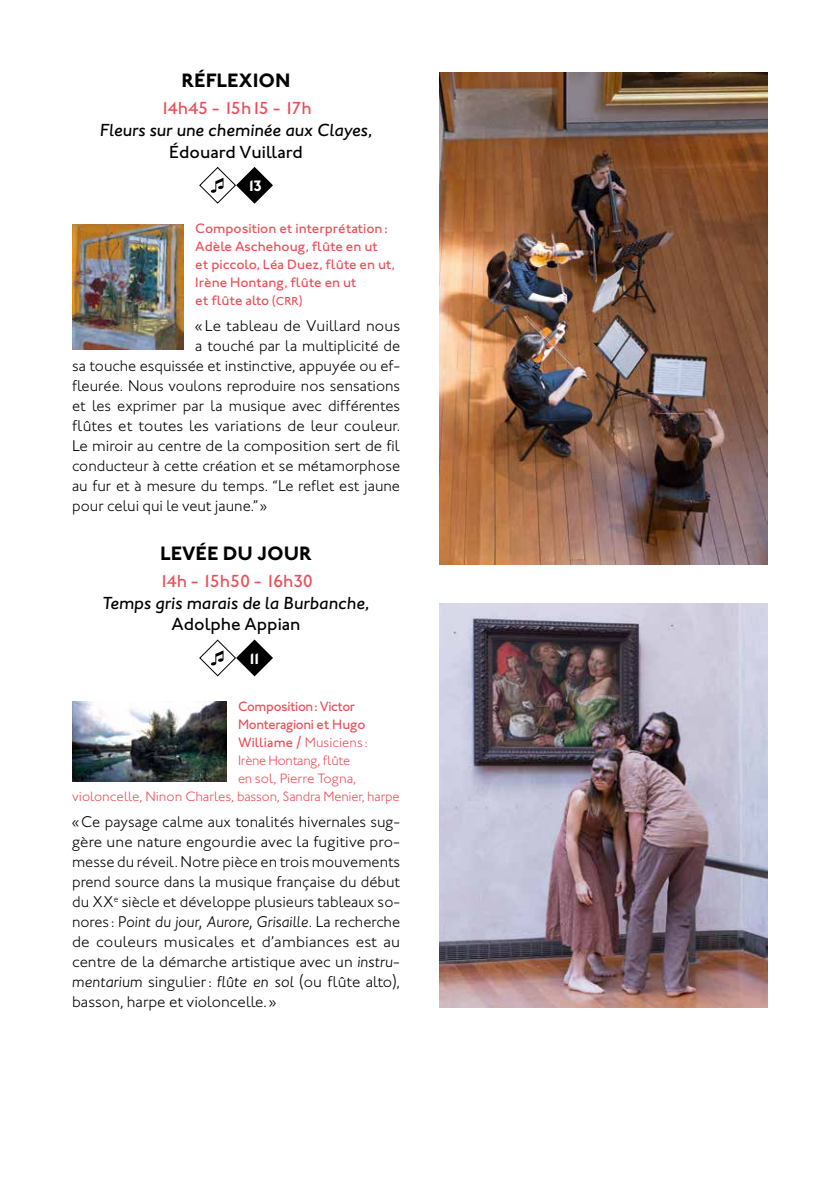
<style>
.page{position:relative;width:840px;height:1191px;background:#fff}
.page>*{position:absolute;margin:0;border:0;box-sizing:border-box;transform-origin:0 0}
.t1{font:700 20px "Johnston ITC";color:#000}
.t2{font:italic 500 18px "Johnston ITC Pro";color:#000}
.t3{font:500 18px "Johnston ITC";letter-spacing:-.005em;color:#ea4f59}
.t4{font:500 18px "Johnston ITC";color:#000}
.t5{font:300 16px/20px "Johnston ITC";color:#000;text-align:justify}
.t6{font:italic 300 16px "Johnston ITC Pro";color:#000}
.t7{font:700 15.6px "Johnston ITC";color:#fff}
.t8{font:500 14px/18px "Johnston ITC";color:#ea4f59}
.t9{font:300 14px "Johnston ITC";letter-spacing:-.01em;color:#ea4f59}
.t10{font:500 14px "Johnston ITC";letter-spacing:-.02em;color:#ea4f59;scale:.96 1}
.t11{font:300 14px "Johnston ITC";letter-spacing:.01em;color:#ea4f59}
.s1{font-family:"Johnston ITC";font-style:normal}
.s2{font-size:12px}
.s3{font-weight:500}
.s4{font-family:"Johnston ITC Pro";font-style:italic}
</style>
<div class="page">
<svg style="left:211px;top:178px;width:12px;height:15px"></svg>
<div style="left:199px;top:167px;width:37px;height:36px;border:1px solid #000;border-radius:50%"></div>
<svg style="left:236px;top:167px;width:37px;height:37px"></svg>
<svg style="left:211px;top:650px;width:12px;height:15px"></svg>
<div style="left:199px;top:639px;width:37px;height:37px;border:1px solid #000;border-radius:50%"></div>
<svg style="left:236px;top:639px;width:37px;height:37px"></svg>
<img style="left:439px;top:73px;width:328px;height:491px">
<img style="left:439px;top:604px;width:328px;height:403px">
<img style="left:72px;top:225px;width:112px;height:125px">
<img style="left:72px;top:701px;width:154px;height:80px">
<p class="t1" style="left:181px;top:68px;width:111px">RÉFLEXION</p>
<p class="t3" style="left:160px;top:98px;width:153px">14h45 - 15h15 - 17h</p>
<p class="t2" style="left:100px;top:119px;width:274px">Fleurs sur une cheminée aux Clayes<span class="s1">,</span></p>
<p class="t4" style="left:169px;top:141px;width:135px">Édouard Vuillard</p>
<p class="t7" style="left:246px;top:176px;width:17px">13</p>
<p class="t8" style="left:195px;top:219px;width:201px">Composition et interprétation:<br>Adèle Aschehoug, flûte en ut<br>et piccolo, Léa Duez, flûte en ut,<br>Irène Hontang, flûte en ut<br>et flûte alto <span class="s2">(CRR)</span></p>
<p class="t5" style="left:195px;top:315px;width:206px">« Le tableau de Vuillard nous</p>
<p class="t5" style="left:195px;top:335px;width:206px">a touché par la multiplicité de</p>
<p class="t5" style="left:72px;top:355px;width:329px">sa touche esquissée et instinctive, appuyée ou ef-</p>
<p class="t5" style="left:72px;top:375px;width:329px">fleurée. Nous voulons reproduire nos sensations</p>
<p class="t5" style="left:72px;top:395px;width:329px">et les exprimer par la musique avec différentes</p>
<p class="t5" style="left:72px;top:415px;width:329px">flûtes et toutes les variations de leur couleur.</p>
<p class="t5" style="left:72px;top:435px;width:329px">Le miroir au centre de la composition sert de fil</p>
<p class="t5" style="left:72px;top:455px;width:329px">conducteur à cette création et se métamorphose</p>
<p class="t5" style="left:72px;top:475px;width:329px">au fur et à mesure du temps. “Le reflet est jaune</p>
<p class="t5" style="left:72px;top:495px;width:196px">pour celui qui le veut jaune.” »</p>
<p class="t1" style="left:160px;top:541px;width:153px">LEVÉE DU JOUR</p>
<p class="t3" style="left:159px;top:570px;width:155px">14h - 15h50 - 16h30</p>
<p class="t2" style="left:103px;top:592px;width:267px">Temps gris marais de la Burbanche<span class="s1">,</span></p>
<p class="t4" style="left:171px;top:613px;width:131px">Adolphe Appian</p>
<p class="t7" style="left:247px;top:649px;width:16px">11</p>
<p class="t10" style="left:238px;top:698px;width:123px">Composition: Victor</p>
<p class="t10" style="left:238px;top:716px;width:134px">Monteragioni et Hugo</p>
<p class="t11" style="left:238px;top:734px;width:131px"><span class="s3">Williame /</span> Musiciens :</p>
<p class="t9" style="left:238px;top:752px;width:113px">Irène Hontang, flûte</p>
<p class="t9" style="left:238px;top:770px;width:119px">en sol, Pierre Togna,</p>
<p class="t9" style="left:72px;top:788px;width:329px">violoncelle, Ninon Charles, basson, Sandra Menier, harpe</p>
<p class="t5" style="left:72px;top:812px;width:329px">«Ce paysage calme aux tonalités hivernales sug&shy;gère une nature engourdie avec la fugitive pro&shy;messe du réveil. Notre pièce en trois mouvements prend source dans la musique française du début du XX<sup>e</sup> siècle et développe plusieurs tableaux so-</p>
<p class="t6" style="left:72px;top:912px;width:329px"><span class="s1">nores : P</span>oint du jour, Aurore, Grisaille<span class="s1">. La recherche</span></p>
<p class="t5" style="left:72px;top:932px;width:329px">de couleurs musicales et d’ambiances est au centre de la démarche artistique avec un <span class="s4">instru&shy;mentarium</span> singulier: <span class="s4">flûte en sol</span> (ou flûte alto), basson, harpe et violoncelle. »</p>
</div>
